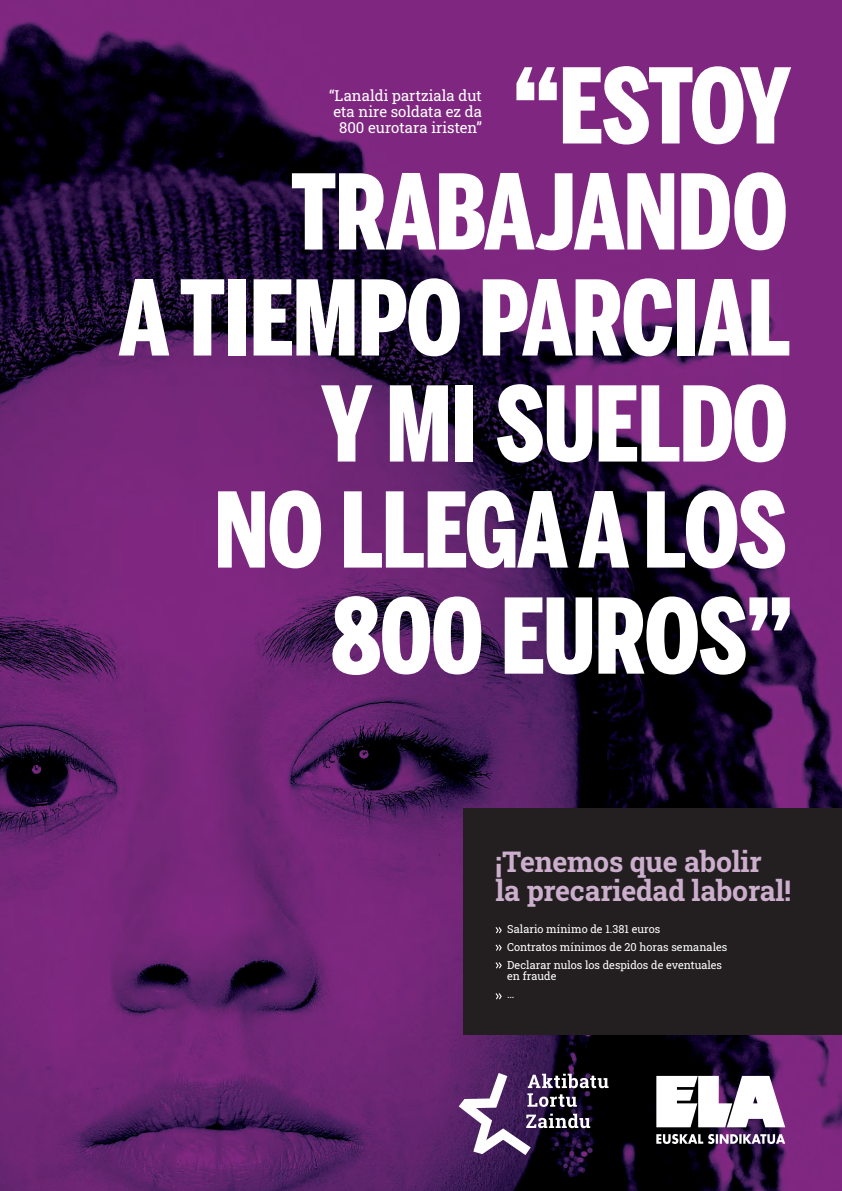
<style>
.page{position:relative;width:842px;height:1191px;background:#fff}
.page>*{position:absolute;margin:0;border:0;box-sizing:border-box;transform-origin:0 0}
.t1{font:900 103px/106px "Benton Sans Comp";letter-spacing:-.01em;color:#fff;text-align:right}
.t2{font:700 28.4px "Roboto Slab";letter-spacing:-.01em;color:#cbafcc}
.t3{font:15px/16px "Roboto Slab";color:#fff;text-align:right}
.t4{font:11px/11.1px "Roboto Slab";color:#fff}
</style>
<div class="page">
<img style="left:0;top:0;width:842px;height:1191px">
<svg style="left:656px;top:1134px;width:129px;height:10px"></svg>
<svg style="left:656px;top:1076px;width:129px;height:51px"></svg>
<svg style="left:459px;top:1073px;width:150px;height:82px"></svg>
<div style="left:463px;top:808px;width:379px;height:227px;background:#231f20"></div>
<svg style="left:495px;top:927px;width:7px;height:6px"></svg>
<svg style="left:495px;top:993px;width:7px;height:6px"></svg>
<svg style="left:495px;top:944px;width:7px;height:6px"></svg>
<svg style="left:495px;top:962px;width:7px;height:6px"></svg>
<p class="t1" style="left:119px;top:53px;width:673px">“ESTOY<br>TRABAJANDO<br>A TIEMPO PARCIAL<br>Y MI SUELDO<br>NO LLEGA A LOS</p>
<p class="t1" style="left:331px;top:583px;width:463px">800 EUROS”</p>
<p class="t3" style="left:329px;top:87px;width:154px">“Lanaldi partziala dut eta nire soldata ez da<br>800 eurotara iristen”</p>
<p class="t2" style="left:495px;top:842px;width:268px">¡Tenemos que abolir</p>
<p class="t2" style="left:495px;top:871px;width:297px">la precariedad laboral!</p>
<p class="t4" style="left:507px;top:923px;width:154px">Salario mínimo de 1.381 euros</p>
<p class="t4" style="left:507px;top:941px;width:221px">Contratos mínimos de 20 horas semanales</p>
<p class="t4" style="left:507px;top:959px;width:216px">Declarar nulos los despidos de eventuales en fraude</p>
<p class="t4" style="left:507px;top:987px;width:9px">…</p>
</div>
